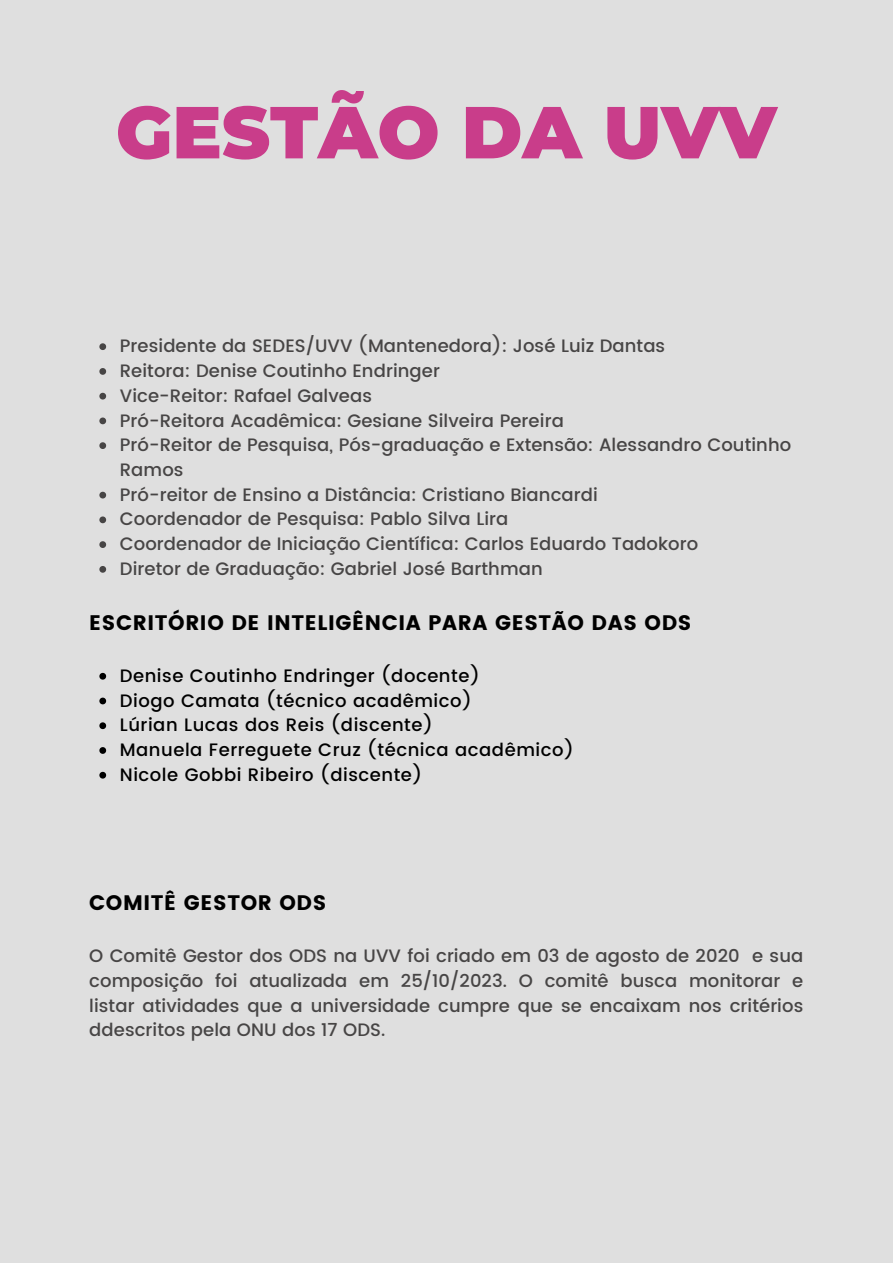
<style>
.page{position:relative;width:893px;height:1264px;background:#fff}
.page>*{position:absolute;margin:0;border:0;box-sizing:border-box;transform-origin:0 0}
.t1{font:900 73.5px "Montserrat";color:#c93d8a}
.t2{font:21px "Poppins";letter-spacing:.03em;color:#000}
.t3{font:500 18px/24.8px "Poppins";letter-spacing:.005em;color:#474545}
.t4{font:500 18px "Poppins";letter-spacing:.03em;color:#000}
</style>
<div class="page">
<div style="left:0;top:0;width:892px;height:1262px;background:#dfdfdf"></div>
<svg style="left:99px;top:343px;width:7px;height:7px"></svg>
<svg style="left:99px;top:368px;width:7px;height:7px"></svg>
<svg style="left:99px;top:393px;width:7px;height:6px"></svg>
<svg style="left:99px;top:417px;width:7px;height:7px"></svg>
<svg style="left:99px;top:442px;width:7px;height:7px"></svg>
<svg style="left:99px;top:492px;width:7px;height:6px"></svg>
<svg style="left:99px;top:516px;width:7px;height:7px"></svg>
<svg style="left:99px;top:541px;width:7px;height:7px"></svg>
<svg style="left:99px;top:566px;width:7px;height:6px"></svg>
<svg style="left:99px;top:673px;width:7px;height:6px"></svg>
<svg style="left:99px;top:697px;width:7px;height:7px"></svg>
<svg style="left:99px;top:722px;width:7px;height:7px"></svg>
<svg style="left:99px;top:747px;width:7px;height:6px"></svg>
<svg style="left:99px;top:771px;width:7px;height:7px"></svg>
<p class="t1" style="left:116px;top:87px;width:662px">GESTÃO DA UVV</p>
<p class="t3" style="left:120px;top:334px;width:547px">Presidente da SEDES/UVV (Mantenedora): José Luiz Dantas</p>
<p class="t3" style="left:120px;top:358px;width:321px">Reitora: Denise Coutinho Endringer</p>
<p class="t3" style="left:120px;top:383px;width:253px">Vice-Reitor: Rafael Galveas</p>
<p class="t3" style="left:120px;top:408px;width:445px">Pró-Reitora Acadêmica: Gesiane Silveira Pereira</p>
<p class="t3" style="left:120px;top:432px;width:673px">Pró-Reitor de Pesquisa, Pós-graduação e Extensão: Alessandro Coutinho<br>Ramos</p>
<p class="t3" style="left:120px;top:482px;width:479px">Pró-reitor de Ensino a Distância: Cristiano Biancardi</p>
<p class="t3" style="left:120px;top:507px;width:390px">Coordenador de Pesquisa: Pablo Silva Lira</p>
<p class="t3" style="left:120px;top:531px;width:580px">Coordenador de Iniciação Científica: Carlos Eduardo Tadokoro</p>
<p class="t3" style="left:120px;top:556px;width:424px">Diretor de Graduação: Gabriel José Barthman</p>
<p class="t2" style="left:89px;top:610px;width:603px">ESCRITÓRIO DE INTELIGÊNCIA PARA GESTÃO DAS ODS</p>
<p class="t4" style="left:120px;top:665px;width:361px">Denise Coutinho Endringer (docente)</p>
<p class="t4" style="left:120px;top:690px;width:353px">Diogo Camata (técnico acadêmico)</p>
<p class="t4" style="left:120px;top:714px;width:314px">Lúrian Lucas dos Reis (discente)</p>
<p class="t4" style="left:120px;top:739px;width:455px">Manuela Ferreguete Cruz (técnica acadêmico)</p>
<p class="t4" style="left:120px;top:764px;width:304px">Nicole Gobbi Ribeiro (discente)</p>
<p class="t2" style="left:89px;top:890px;width:238px">COMITÊ GESTOR ODS</p>
<p class="t3" style="left:89px;top:943px;width:715px;text-align:justify">O Comitê Gestor dos ODS na UVV foi criado em 03 de agosto de 2020 e sua composição foi atualizada em 25/10/2023. O comitê busca monitorar e listar atividades que a universidade cumpre que se encaixam nos critérios ddescritos pela ONU dos 17 ODS.</p>
</div>
